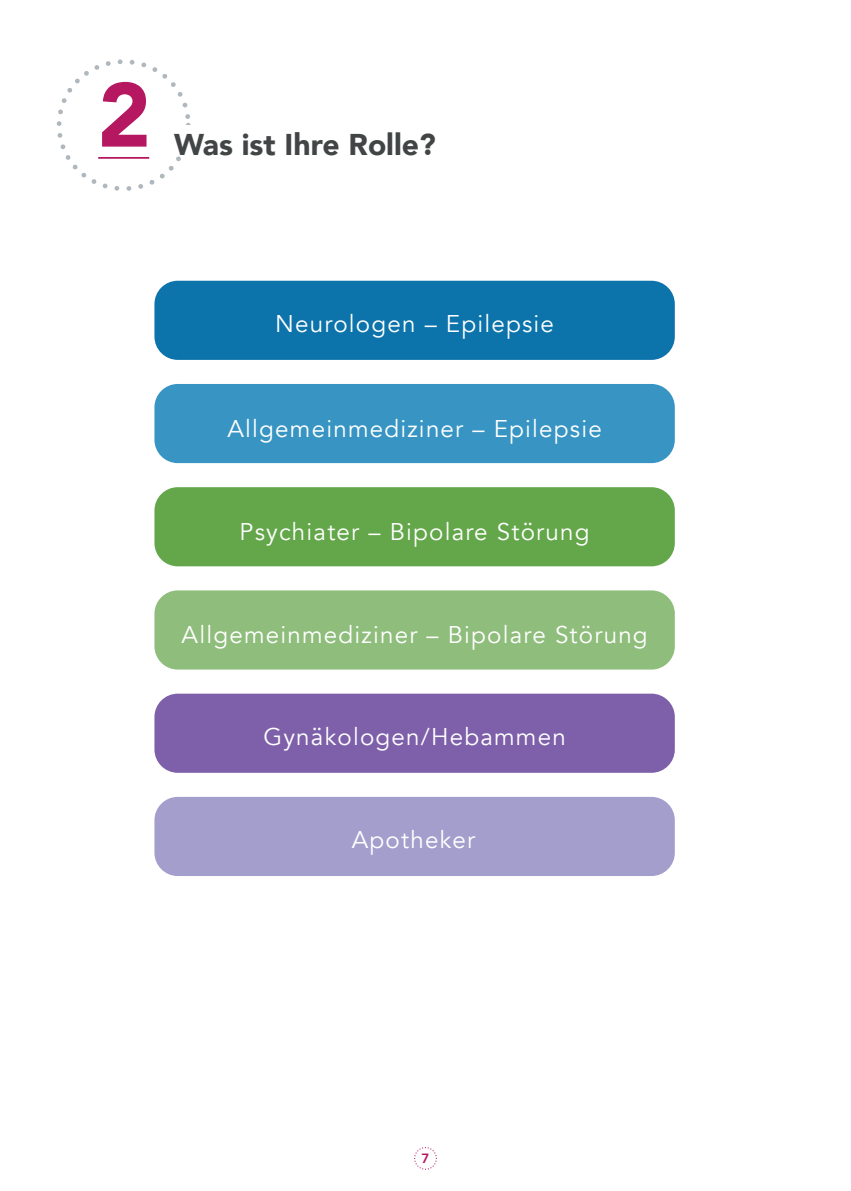
<style>
.page{position:relative;width:851px;height:1191px;background:#fff}
.page>*{position:absolute;margin:0;border:0;box-sizing:border-box;transform-origin:0 0}
.t1{font:900 89.8px "Avenir";color:#b51761}
.t2{font:900 30px "Avenir";color:#424546}
.t3{font:24.2px "Avenir";letter-spacing:.05em;color:#fff}
.t4{font:800 13.4px "Avenir";color:#b51761}
</style>
<div class="page">
<svg style="left:414px;top:1147px;width:23px;height:22px"></svg>
<svg style="left:57px;top:59px;width:134px;height:132px"></svg>
<hr style="left:98px;top:157px;width:51px;height:2px;background:#b51761">
<div style="left:174px;top:125px;width:595px;height:31px;background:#fff"></div>
<div style="left:154px;top:281px;width:520px;height:79px;background:#0c73ab;border-radius:23px"></div>
<div style="left:154px;top:384px;width:520px;height:79px;background:#3895c3;border-radius:23px"></div>
<div style="left:154px;top:487px;width:520px;height:79px;background:#63a74a;border-radius:23px"></div>
<div style="left:154px;top:590px;width:520px;height:79px;background:#8fbd7c;border-radius:23px"></div>
<div style="left:154px;top:693px;width:520px;height:80px;background:#7d60a9;border-radius:23px"></div>
<div style="left:154px;top:797px;width:520px;height:79px;background:#a39ecc;border-radius:23px"></div>
<h1 class="t1" style="left:98px;top:38px;width:55px">2</h1>
<p class="t2" style="left:174px;top:119px;width:263px">Was ist Ihre Rolle?</p>
<p class="t3" style="left:275px;top:309px;width:280px">Neurologen – Epilepsie</p>
<p class="t3" style="left:227px;top:414px;width:376px">Allgemeinmediziner – Epilepsie</p>
<p class="t3" style="left:239px;top:517px;width:351px">Psychiater – Bipolare Störung</p>
<p class="t3" style="left:181px;top:620px;width:467px">Allgemeinmediziner – Bipolare Störung</p>
<p class="t3" style="left:263px;top:722px;width:304px">Gynäkologen/Hebammen</p>
<p class="t3" style="left:352px;top:825px;width:125px">Apotheker</p>
<p class="t4" style="left:421px;top:1147px;width:9px">7</p>
</div>
